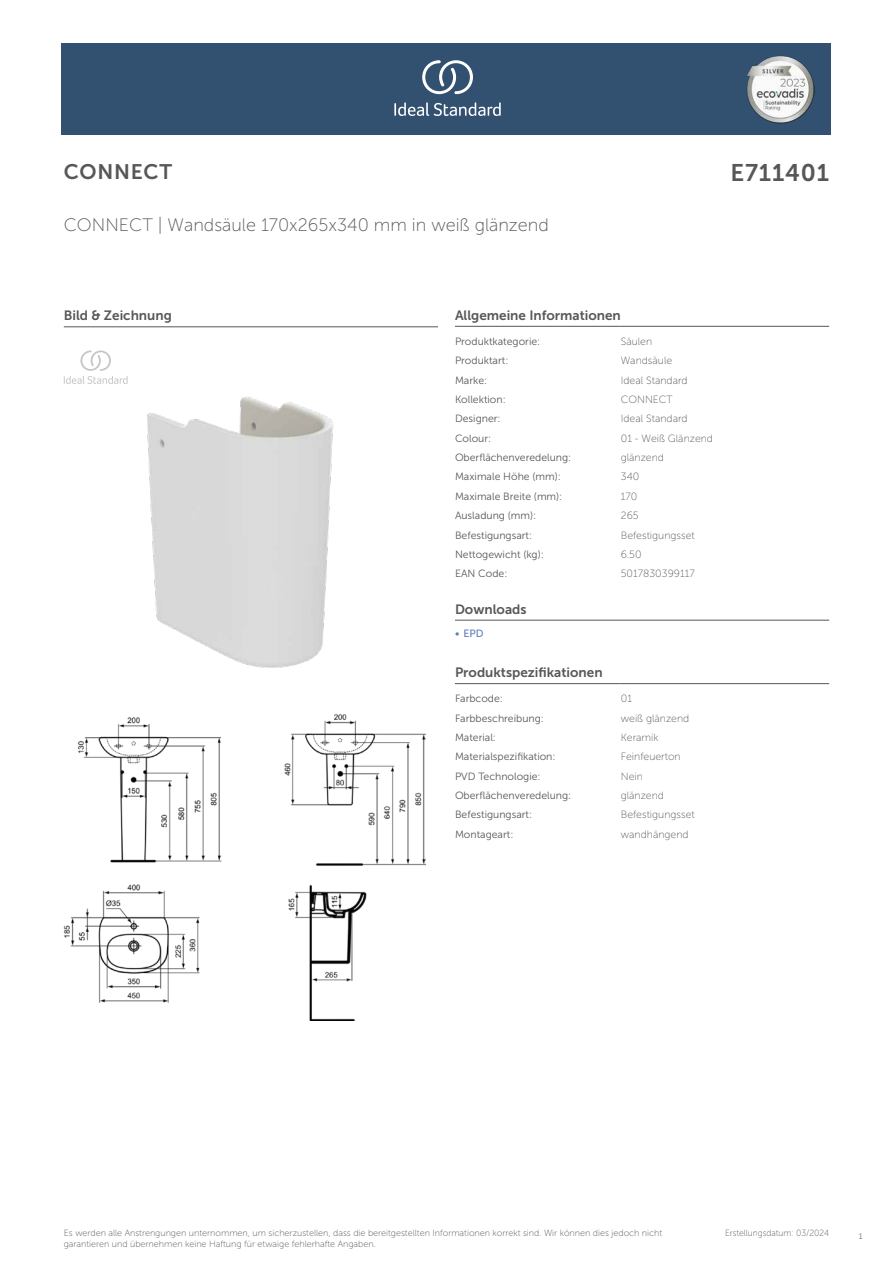
<style>
.page{position:relative;width:893px;height:1263px;background:#fff}
.page>*{position:absolute;margin:0;border:0;box-sizing:border-box;transform-origin:0 0}
.t1{font:24px "Museo Sans 700";letter-spacing:.035em;color:#575756}
.t2{font:21px "Museo Sans 700";letter-spacing:.035em;color:#575756}
.t3{font:18px "Museo Sans 100";color:#575756}
.t4{font:13.5px "Museo Sans 700";color:#575756}
.t5{font:10.5px "Museo Sans 300";color:#575756}
.t6{font:10.5px "Museo Sans 100";color:#575756}
.t7{font:10.5px "Museo Sans 500";color:#5b7ebf}
.t8{font:9px/10.8px "Museo Sans 100";color:#575756}
.t9{font:9px "Museo Sans 100";color:#575756;scale:.95 1}
.t10{font:300 9px "Calibri";color:#575756;scale:.95 1}
</style>
<div class="page">
<div style="left:62px;top:43px;width:769px;height:91px;background:#325070"></div>
<hr style="left:455px;top:326px;width:166px;height:1px;background:#575756">
<hr style="left:621px;top:326px;width:208px;height:1px;background:#575756">
<hr style="left:455px;top:620px;width:187px;height:1px;background:#575756">
<hr style="left:642px;top:620px;width:187px;height:1px;background:#575756">
<hr style="left:455px;top:683px;width:166px;height:1px;background:#575756">
<hr style="left:621px;top:683px;width:208px;height:1px;background:#575756">
<img style="left:64px;top:714px;width:361px;height:306px">
<hr style="left:64px;top:327px;width:374px;height:1px;background:#575756">
<svg style="left:64px;top:350px;width:64px;height:34px"></svg>
<img style="left:147px;top:396px;width:187px;height:272px">
<svg style="left:394px;top:102px;width:107px;height:14px"></svg>
<svg style="left:422px;top:60px;width:51px;height:34px"></svg>
<img style="left:746px;top:56px;width:68px;height:67px">
<h2 class="t2" style="left:64px;top:160px;width:110px">CONNECT</h2>
<h1 class="t1" style="left:730px;top:160px;width:100px">E711401</h1>
<h3 class="t3" style="left:64px;top:215px;width:487px">CONNECT | Wandsäule 170x265x340 mm in weiß glänzend</h3>
<p class="t4" style="left:64px;top:308px;width:110px">Bild &amp; Zeichnung</p>
<p class="t4" style="left:455px;top:308px;width:167px">Allgemeine Informationen</p>
<p class="t5" style="left:455px;top:336px;width:87px">Produktkategorie:</p>
<p class="t6" style="left:621px;top:336px;width:33px">Säulen</p>
<p class="t5" style="left:455px;top:355px;width:55px">Produktart:</p>
<p class="t6" style="left:621px;top:355px;width:53px">Wandsäule</p>
<p class="t5" style="left:455px;top:374px;width:34px">Marke:</p>
<p class="t6" style="left:621px;top:374px;width:68px">Ideal Standard</p>
<p class="t5" style="left:455px;top:394px;width:52px">Kollektion:</p>
<p class="t6" style="left:621px;top:394px;width:53px">CONNECT</p>
<p class="t5" style="left:455px;top:413px;width:47px">Designer:</p>
<p class="t6" style="left:621px;top:413px;width:68px">Ideal Standard</p>
<p class="t5" style="left:455px;top:432px;width:38px">Colour:</p>
<p class="t6" style="left:621px;top:433px;width:94px">01 - Weiß Glänzend</p>
<p class="t5" style="left:455px;top:452px;width:118px">Oberflächenveredelung:</p>
<p class="t6" style="left:621px;top:452px;width:45px">glänzend</p>
<p class="t5" style="left:455px;top:471px;width:107px">Maximale Höhe (mm):</p>
<p class="t6" style="left:621px;top:471px;width:20px">340</p>
<p class="t5" style="left:455px;top:491px;width:109px">Maximale Breite (mm):</p>
<p class="t6" style="left:621px;top:491px;width:18px">170</p>
<p class="t5" style="left:455px;top:510px;width:83px">Ausladung (mm):</p>
<p class="t6" style="left:621px;top:510px;width:19px">265</p>
<p class="t5" style="left:455px;top:529px;width:79px">Befestigungsart:</p>
<p class="t6" style="left:621px;top:529px;width:75px">Befestigungsset</p>
<p class="t5" style="left:455px;top:549px;width:90px">Nettogewicht (kg):</p>
<p class="t6" style="left:621px;top:549px;width:22px">6.50</p>
<p class="t5" style="left:455px;top:568px;width:54px">EAN Code:</p>
<p class="t6" style="left:621px;top:568px;width:75px">5017830399117</p>
<p class="t4" style="left:455px;top:602px;width:73px">Downloads</p>
<p class="t7" style="left:455px;top:627px;width:30px">• EPD</p>
<p class="t4" style="left:455px;top:665px;width:149px">Produktspezifikationen</p>
<p class="t5" style="left:455px;top:693px;width:49px">Farbcode:</p>
<p class="t6" style="left:621px;top:693px;width:13px">01</p>
<p class="t5" style="left:455px;top:712px;width:90px">Farbbeschreibung:</p>
<p class="t6" style="left:621px;top:712px;width:70px">weiß glänzend</p>
<p class="t5" style="left:455px;top:732px;width:43px">Material:</p>
<p class="t6" style="left:621px;top:732px;width:39px">Keramik</p>
<p class="t5" style="left:455px;top:751px;width:102px">Materialspezifikation:</p>
<p class="t6" style="left:621px;top:751px;width:61px">Feinfeuerton</p>
<p class="t5" style="left:455px;top:770px;width:87px">PVD Technologie:</p>
<p class="t6" style="left:621px;top:770px;width:24px">Nein</p>
<p class="t5" style="left:455px;top:790px;width:118px">Oberflächenveredelung:</p>
<p class="t6" style="left:621px;top:790px;width:45px">glänzend</p>
<p class="t5" style="left:455px;top:809px;width:79px">Befestigungsart:</p>
<p class="t6" style="left:621px;top:809px;width:75px">Befestigungsset</p>
<p class="t5" style="left:455px;top:828px;width:60px">Montageart:</p>
<p class="t6" style="left:621px;top:829px;width:69px">wandhängend</p>
<p class="t8" style="left:64px;top:1227px;width:600px">Es werden alle Anstrengungen unternommen, um sicherzustellen, dass die bereitgestellten Informationen korrekt sind. Wir können dies jedoch nicht garantieren und übernehmen keine Haftung für etwaige fehlerhafte Angaben.</p>
<p class="t9" style="left:725px;top:1228px;width:111px">Erstellungsdatum: 03/2024</p>
<p class="t10" style="left:858px;top:1230px;width:6px">1</p>
</div>
